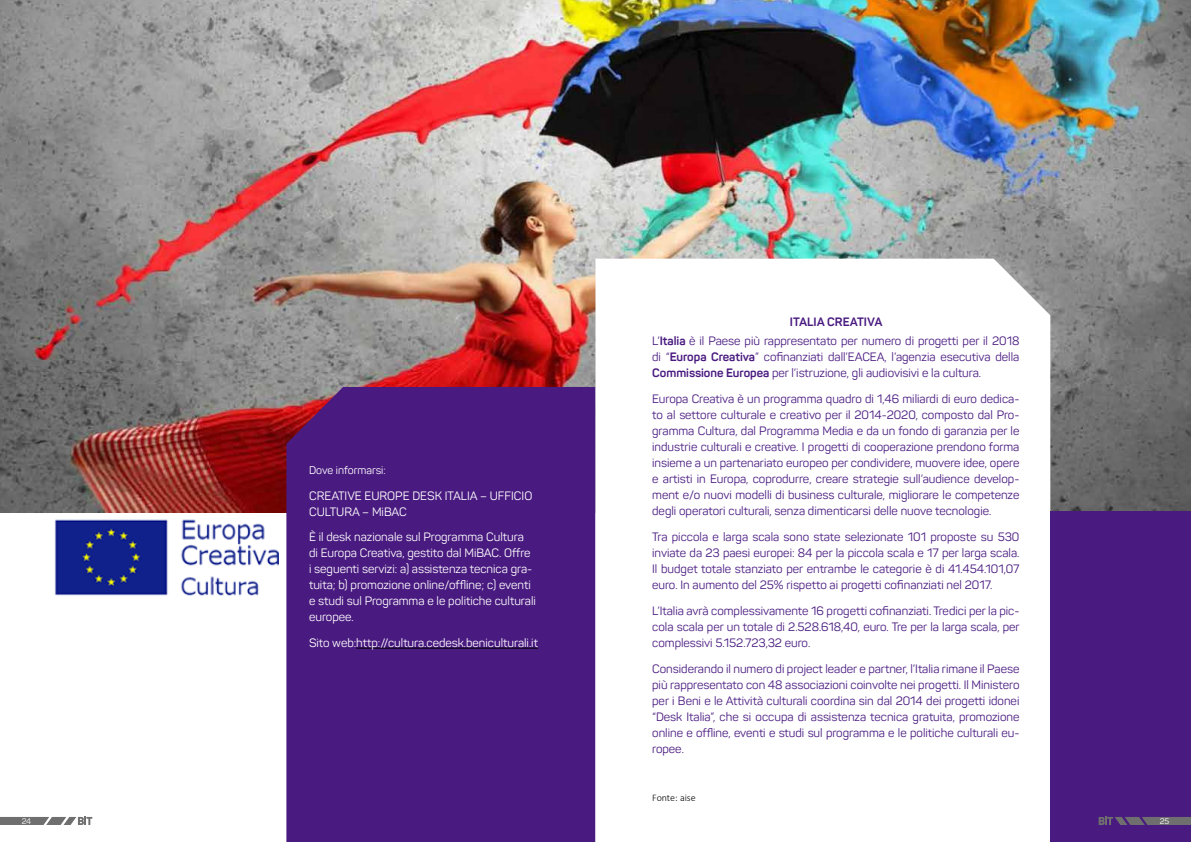
<style>
.page{position:relative;width:1191px;height:842px;background:#fff}
.page>*{position:absolute;margin:0;border:0;box-sizing:border-box;transform-origin:0 0}
.t1{font:12px/16px "Panton";color:#491a80;text-align:justify}
.t2{font:12px/16px "Panton";color:#fff}
.t3{font:700 12px "Panton";letter-spacing:.01em;color:#491a80}
.t4{font:11px "Panton";color:#fff}
.t5{font:300 10px "Calibri";color:#000}
.t6{font:8.1px "Panton";color:#fff}
.s1{font-weight:700}
</style>
<div class="page">
<img style="left:54px;top:512px;width:225px;height:84px">
<img style="left:0;top:0;width:1191px;height:512px">
<div style="left:286px;top:387px;width:309px;height:455px;background:#491a80"></div>
<hr style="left:356px;top:648px;width:182px;height:1px;background:#000">
<svg style="left:595px;top:259px;width:455px;height:583px"></svg>
<div style="left:1050px;top:512px;width:141px;height:330px;background:#491a80"></div>
<svg style="left:1098px;top:817px;width:93px;height:8px"></svg>
<svg style="left:0;top:817px;width:92px;height:8px"></svg>
<p class="t4" style="left:309px;top:463px;width:78px">Dove informarsi:</p>
<p class="t2" style="left:309px;top:488px;width:225px">CREATIVE EUROPE DESK ITALIA – UFFICIO<br>CULTURA – MiBAC</p>
<p class="t2" style="left:309px;top:529px;width:228px">È il desk nazionale sul Programma Cultura<br>di Europa Creativa, gestito dal MiBAC. Offre i seguenti servizi: a) assistenza tecnica gra&shy;tuita; b) promozione online/offline; c) eventi e studi sul Programma e le politiche culturali europee.</p>
<p class="t2" style="left:309px;top:635px;width:230px">Sito web:http://cultura.cedesk.beniculturali.it</p>
<p class="t3" style="left:789px;top:314px;width:94px">ITALIA CREATIVA</p>
<p class="t1" style="left:652px;top:333px;width:369px">L’<span class="s1">Italia</span> è il Paese più rappresentato per numero di progetti per il 2018 di “<span class="s1">Europa Creativa</span>” cofinanziati dall’EACEA, l’agenzia esecutiva della <span class="s1">Commissione Europea</span> per l’istruzione, gli audiovisivi e la cultura.</p>
<p class="t1" style="left:652px;top:391px;width:369px">Europa Creativa è un programma quadro di 1,46 miliardi di euro dedica&shy;to al settore culturale e creativo per il 2014-2020, composto dal Pro&shy;gramma Cultura, dal Programma Media e da un fondo di garanzia per le industrie culturali e creative. I progetti di cooperazione prendono forma insieme a un partenariato europeo per condividere, muovere idee, opere e artisti in Europa, coprodurre, creare strategie sull’audience develop&shy;ment e/o nuovi modelli di business culturale, migliorare le competenze degli operatori culturali, senza dimenticarsi delle nuove tecnologie.</p>
<p class="t1" style="left:652px;top:529px;width:369px">Tra piccola e larga scala sono state selezionate 101 proposte su 530 inviate da 23 paesi europei: 84 per la piccola scala e 17 per larga scala.<br>Il budget totale stanziato per entrambe le categorie è di 41.454.101,07 euro. In aumento del 25% rispetto ai progetti cofinanziati nel 2017.</p>
<p class="t1" style="left:652px;top:603px;width:369px">L’Italia avrà complessivamente 16 progetti cofinanziati. Tredici per la pic&shy;cola scala per un totale di 2.528.618,40, euro. Tre per la larga scala, per complessivi 5.152.723,32 euro.</p>
<p class="t1" style="left:652px;top:661px;width:369px">Considerando il numero di project leader e partner, l’Italia rimane il Paese più rappresentato con 48 associazioni coinvolte nei progetti. Il Ministero per i Beni e le Attività culturali coordina sin dal 2014 dei progetti idonei “Desk Italia”, che si occupa di assistenza tecnica gratuita, promozione online e offline, eventi e studi sul programma e le politiche culturali eu&shy;ropee.</p>
<p class="t5" style="left:652px;top:791px;width:45px">Fonte: aise</p>
<p class="t6" style="left:22px;top:816px;width:11px">24</p>
<p class="t6" style="left:1159px;top:816px;width:11px">25</p>
</div>
